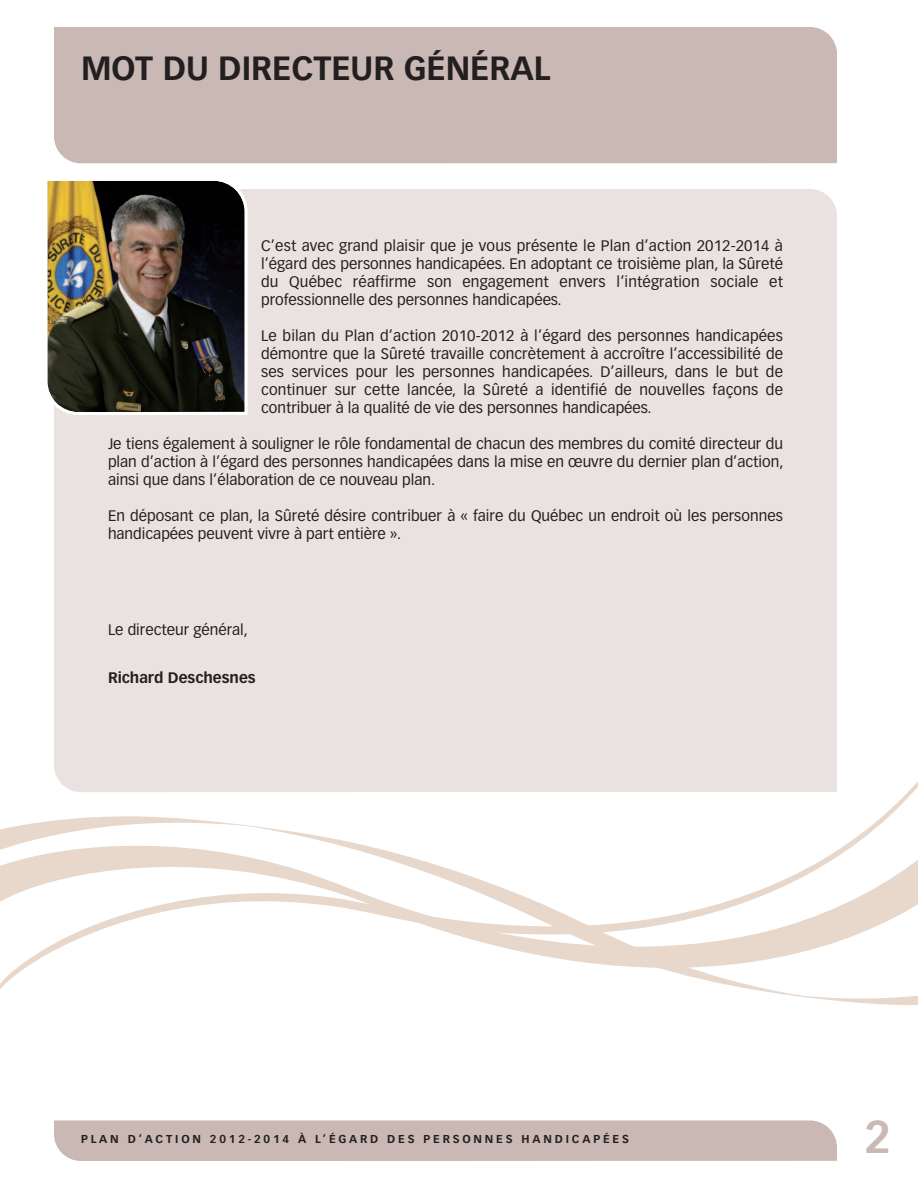
<style>
.page{position:relative;width:918px;height:1188px;background:#fff}
.page>*{position:absolute;margin:0;border:0;box-sizing:border-box;transform-origin:0 0}
.t1{font:700 45px "Vectora LH";color:#c9b8b3}
.t2{font:700 33px "Vectora LH";color:#231f20}
.t3{font:15px/18px "Vectora LH";color:#231f20;text-align:justify}
.t4{font:700 15px "Vectora LH";color:#231f20}
.t5{font:700 11.25px "Vectora LH";letter-spacing:.25em;color:#231f20}
</style>
<div class="page">
<div style="left:54px;top:189px;width:783px;height:557px;background:#eae2e0"></div>
<div style="left:54px;top:1120px;width:783px;height:41px;background:#c9b8b3"></div>
<div style="left:54px;top:27px;width:783px;height:136px;background:#c9b8b3"></div>
<img style="left:47px;top:180px;width:201px;height:235px">
<svg style="left:0;top:746px;width:918px;height:251px"></svg>
<h2 class="t2" style="left:81px;top:54px;width:471px">MOT DU DIRECTEUR GÉNÉRAL</h2>
<p class="t3" style="left:261px;top:238px;width:523px">C’est avec grand plaisir que je vous présente le Plan d’action 2012-2014 à l’égard des personnes handicapées. En adoptant ce troisième plan, la Sûreté du Québec réaffirme son engagement envers l’intégration sociale et professionnelle des personnes handicapées.</p>
<p class="t3" style="left:261px;top:328px;width:523px">Le bilan du Plan d’action 2010-2012 à l’égard des personnes handicapées démontre que la Sûreté travaille concrètement à accroître l’accessibilité de ses services pour les personnes handicapées. D’ailleurs, dans le but de continuer sur cette lancée, la Sûreté a identifié de nouvelles façons de contribuer à la qualité de vie des personnes handicapées.</p>
<p class="t3" style="left:108px;top:436px;width:677px">Je tiens également à souligner le rôle fondamental de chacun des membres du comité directeur du plan d’action à l’égard des personnes handicapées dans la mise en œuvre du dernier plan d’action, ainsi que dans l’élaboration de ce nouveau plan.</p>
<p class="t3" style="left:108px;top:508px;width:676px">En déposant ce plan, la Sûreté désire contribuer à « faire du Québec un endroit où les personnes handicapées peuvent vivre à part entière ».</p>
<p class="t3" style="left:108px;top:622px;width:142px">Le directeur général,</p>
<p class="t4" style="left:108px;top:672px;width:149px">Richard Deschesnes</p>
<p class="t5" style="left:81px;top:1134px;width:549px">PLAN D’ACTION 2012-2014 À L’ÉGARD DES PERSONNES HANDICAPÉES</p>
<h1 class="t1" style="left:864px;top:1118px;width:28px">2</h1>
</div>
